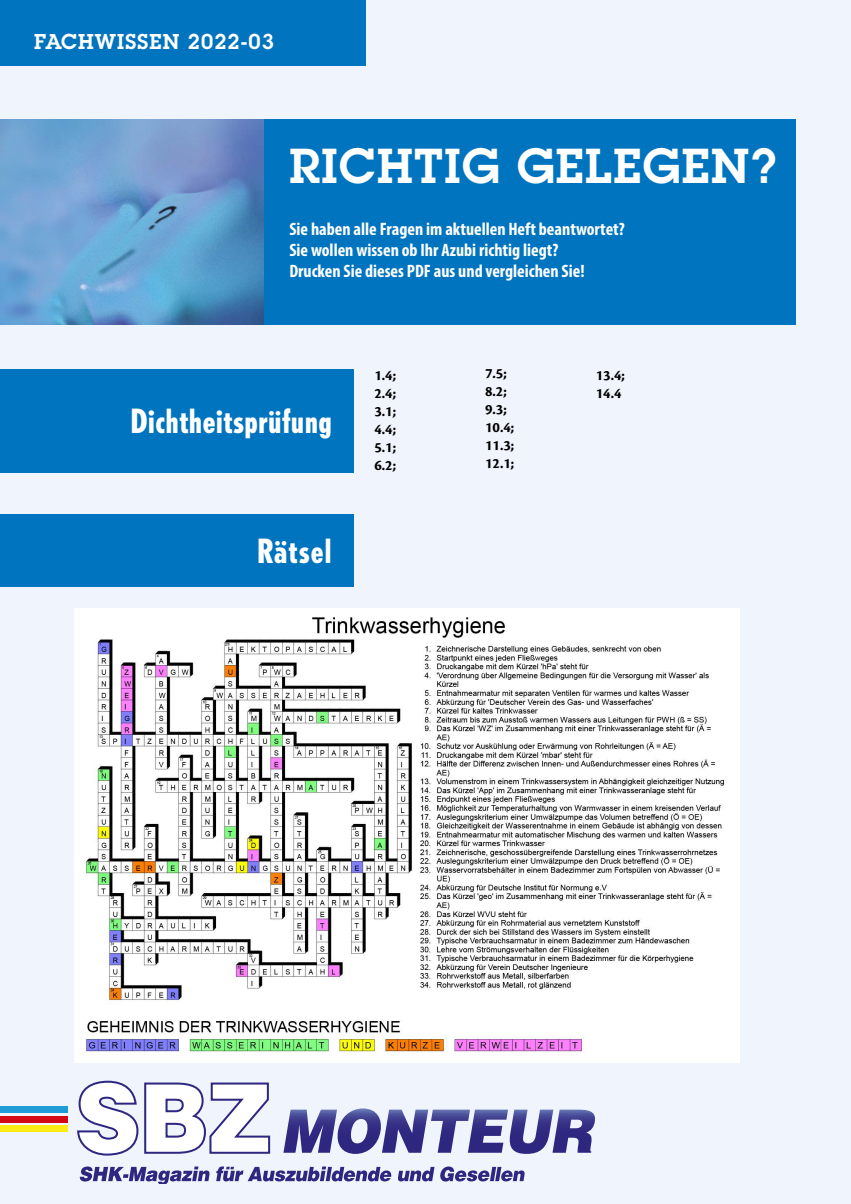
<style>
.page{position:relative;width:851px;height:1204px;background:#fff}
.page>*{position:absolute;margin:0;border:0;box-sizing:border-box;transform-origin:0 0}
.t1{font:600 48px "Lubalin Graph Std";letter-spacing:.03em;color:#fff}
.t2{font:800 condensed 33px "Tempo Std";letter-spacing:.01em;color:#fff}
.t3{font:600 21px "Lubalin Graph Std";letter-spacing:.05em;color:#fff}
.t4{font:700 condensed 18px/21px "Myriad Pro";color:#fff}
.t5{font:700 15px/18px "Cronos Pro";color:#000}
</style>
<div class="page">
<div style="left:0;top:0;width:850px;height:1203px;background:#f0f4fc"></div>
<div style="left:0;top:119px;width:795px;height:206px;background:#0074be"></div>
<img style="left:0;top:119px;width:264px;height:206px">
<div style="left:0;top:0;width:366px;height:66px;background:#0074be"></div>
<svg style="left:77px;top:1080px;width:194px;height:76px"></svg>
<svg style="left:79px;top:1166px;width:131px;height:17px"></svg>
<svg style="left:216px;top:1166px;width:309px;height:15px"></svg>
<div style="left:0;top:1116px;width:67px;height:6px;background:#d30914"></div>
<div style="left:0;top:1125px;width:67px;height:6px;background:#fdeb15"></div>
<div style="left:0;top:1106px;width:67px;height:6px;background:#1f9bd7"></div>
<svg style="left:283px;top:1108px;width:312px;height:45px"></svg>
<div style="left:0;top:369px;width:353px;height:103px;background:#0074be"></div>
<div style="left:0;top:514px;width:353px;height:73px;background:#0074be"></div>
<img style="left:82px;top:608px;width:656px;height:454px">
<p class="t3" style="left:34px;top:28px;width:241px">FACHWISSEN 2022-03</p>
<h1 class="t1" style="left:289px;top:135px;width:489px">RICHTIG GELEGEN?</h1>
<p class="t4" style="left:289px;top:218px;width:337px">Sie haben alle Fragen im aktuellen Heft beantwortet?<br>Sie wollen wissen ob Ihr Azubi richtig liegt?<br>Drucken Sie dieses PDF aus und vergleichen Sie!</p>
<h2 class="t2" style="left:130px;top:400px;width:203px">Dichtheitsprüfung</h2>
<h2 class="t2" style="left:257px;top:530px;width:76px">Rätsel</h2>
<p class="t5" style="left:374px;top:366px;width:23px;text-align:justify">1.4; 2.4; 3.1; 4.4; 5.1; 6.2;</p>
<p class="t5" style="left:485px;top:364px;width:31px">7.5;<br>8.2;<br>9.3;<br>10.4;<br>11.3;<br>12.1;</p>
<p class="t5" style="left:595px;top:366px;width:31px">13.4;<br>14.4</p>
</div>
